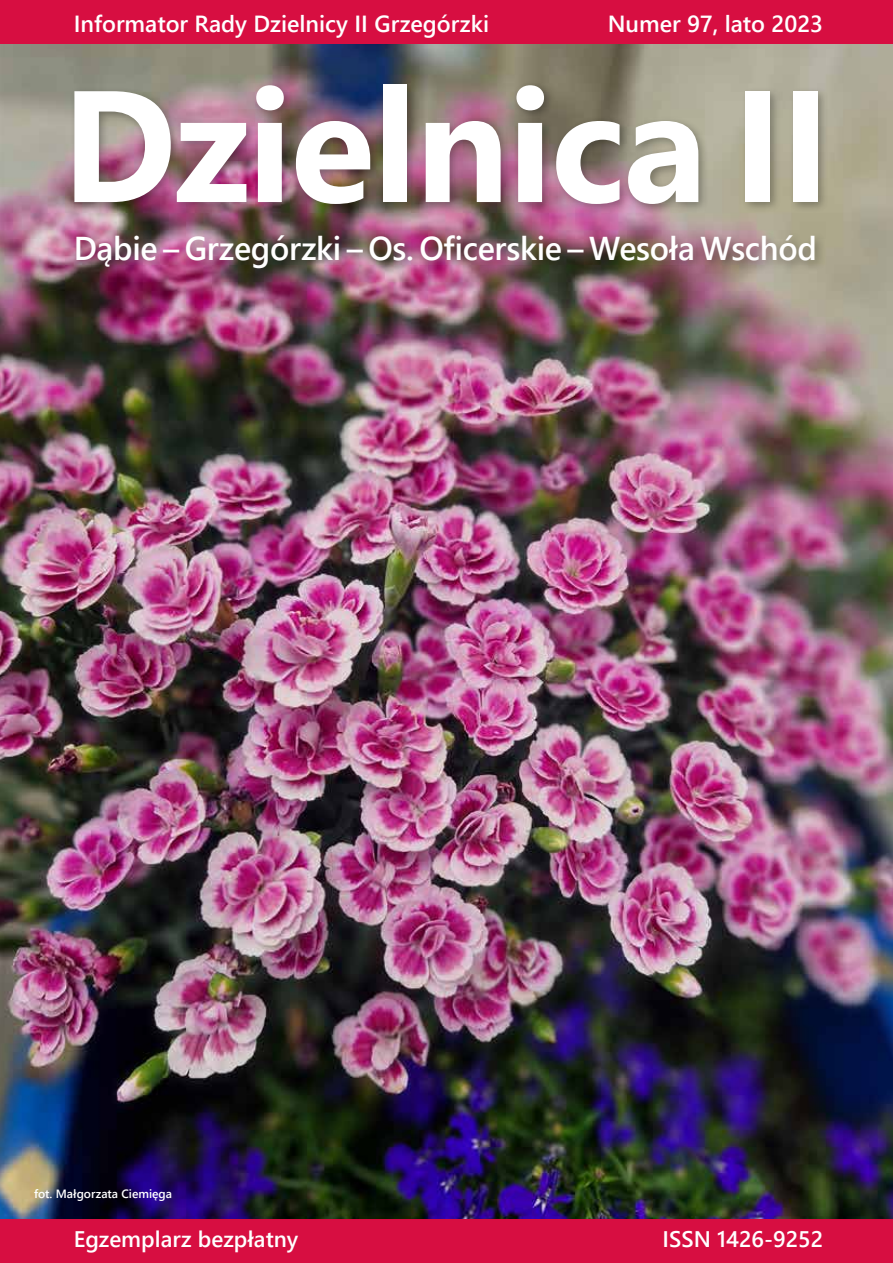
<style>
.page{position:relative;width:893px;height:1263px;background:#fff}
.page>*{position:absolute;margin:0;border:0;box-sizing:border-box;transform-origin:0 0}
.t1{font:700 158.25px "Segoe UI";letter-spacing:-.01em;color:#fff}
.t2{font:600 33px "Segoe UI";letter-spacing:-.01em;color:#fff}
.t3{font:600 23.25px "Segoe UI";color:#fff}
.t4{font:600 22.5px "Segoe UI";color:#fff}
.t5{font:600 12px "Segoe UI";color:#fff}
</style>
<div class="page">
<img style="left:0;top:44px;width:893px;height:1175px">
<div style="left:0;top:0;width:893px;height:44px;background:#d70e41"></div>
<div style="left:69px;top:80px;width:760px;height:135px;background:#000;opacity:.3"></div>
<div style="left:72px;top:231px;width:754px;height:49px;background:#000;opacity:.3"></div>
<div style="left:0;top:1219px;width:893px;height:44px;background:#d70e41"></div>
<p class="t3" style="left:74px;top:2px;width:417px">Informator Rady Dzielnicy II Grzegórzki</p>
<p class="t3" style="left:608px;top:2px;width:217px">Numer 97, lato 2023</p>
<h1 class="t1" style="left:62px;top:-3px;width:770px">Dzielnica II</h1>
<h2 class="t2" style="left:74px;top:218px;width:745px">Dąbie – Grzegórzki – Os. Oficerskie – Wesoła Wschód</h2>
<p class="t5" style="left:34px;top:1182px;width:140px">fot. Małgorzata Ciemięga</p>
<p class="t4" style="left:74px;top:1218px;width:226px">Egzemplarz bezpłatny</p>
<p class="t4" style="left:663px;top:1218px;width:162px">ISSN 1426-9252</p>
</div>
